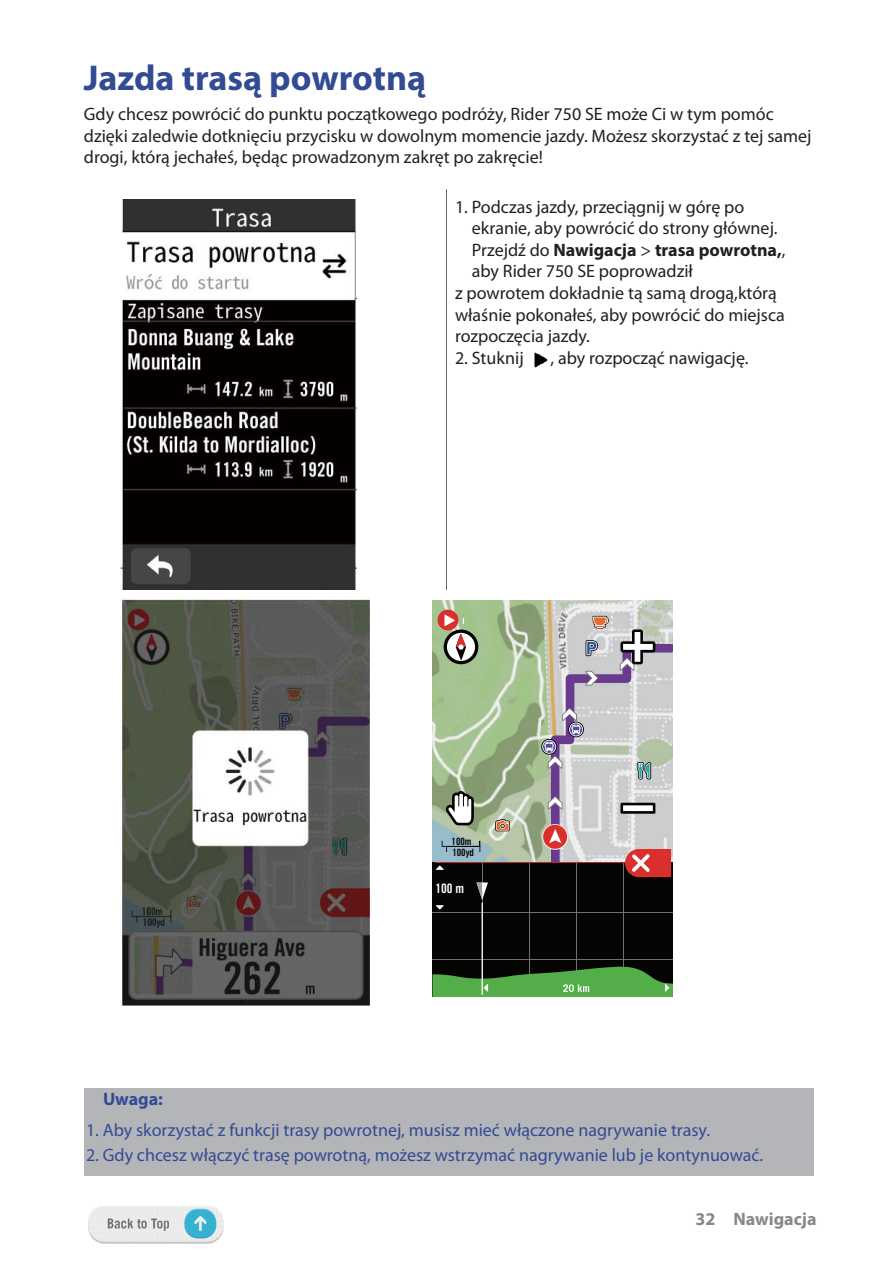
<style>
.page{position:relative;width:893px;height:1263px;background:#fff}
.page>*{position:absolute;margin:0;border:0;box-sizing:border-box;transform-origin:0 0}
.t1{font:700 36px "Myriad Pro";color:#324b94}
.t2{font:18px/21.6px "Myriad Pro";color:#231f20}
.t3{font:18px "Myriad Pro";color:#324b94}
.t4{font:700 18px "Myriad Pro";color:#231f20}
.t5{font:700 18px "Myriad Pro";color:#86888b}
.t6{font:700 18px "Myriad Pro";letter-spacing:-.005em;color:#324b94}
.t7{font:13.05px "Trade Gothic LT Std Bd Cn 20";color:#fff}
.t8{font:10.05px/10.6px "Trade Gothic LT Std Bd Cn 20";color:#060303}
.s1{font-weight:400}
</style>
<div class="page">
<img style="left:88px;top:1206px;width:135px;height:37px">
<hr style="left:446px;top:189px;width:1px;height:401px;background:#63656a">
<img style="left:534px;top:352px;width:14px;height:16px">
<div style="left:84px;top:1088px;width:729px;height:88px;background:#b4b5b8"></div>
<img style="left:120px;top:597px;width:249px;height:409px">
<img style="left:432px;top:601px;width:241px;height:262px">
<div style="left:432px;top:863px;width:241px;height:134px;background:#060303"></div>
<hr style="left:482px;top:863px;width:1px;height:134px;background:#6f7073">
<hr style="left:529px;top:863px;width:1px;height:134px;background:#6f7073">
<hr style="left:576px;top:863px;width:1px;height:134px;background:#6f7073">
<hr style="left:623px;top:863px;width:1px;height:134px;background:#6f7073">
<hr style="left:432px;top:959px;width:241px;height:1px;background:#6f7073">
<hr style="left:432px;top:912px;width:241px;height:1px;background:#6f7073">
<svg style="left:495px;top:819px;width:15px;height:12px"></svg>
<svg style="left:436px;top:865px;width:8px;height:5px"></svg>
<svg style="left:436px;top:905px;width:8px;height:4px"></svg>
<hr style="left:435px;top:862px;width:236px;height:1px;background:#b9282e">
<div style="left:438px;top:610px;width:20px;height:20px;background:#da2f2c;border-radius:50%"></div>
<svg style="left:540px;top:616px;width:133px;height:262px;background:#bcb4b5"></svg>
<svg style="left:446px;top:791px;width:28px;height:34px"></svg>
<svg style="left:444px;top:614px;width:34px;height:50px"></svg>
<svg style="left:432px;top:965px;width:241px;height:32px"></svg>
<hr style="left:482px;top:902px;width:1px;height:93px;background:#fff">
<svg style="left:476px;top:882px;width:12px;height:18px"></svg>
<svg style="left:442px;top:841px;width:38px;height:11px"></svg>
<img style="left:120px;top:200px;width:237px;height:390px">
<h1 class="t1" style="left:84px;top:54px;width:344px">Jazda trasą powrotną</h1>
<p class="t2" style="left:84px;top:103px;width:729px">Gdy chcesz powrócić do punktu początkowego podróży, Rider 750 SE może Ci w tym pomóc dzięki zaledwie dotknięciu przycisku w dowolnym momencie jazdy. Możesz skorzystać z tej samej drogi, którą jechałeś, będąc prowadzonym zakręt po zakręcie!</p>
<p class="t2" style="left:455px;top:196px;width:291px">1. Podczas jazdy, przeciągnij w górę po</p>
<p class="t2" style="left:472px;top:217px;width:307px">ekranie, aby powrócić do strony głównej.</p>
<p class="t4" style="left:472px;top:238px;width:315px"><span class="s1">Przejdź do</span> Nawigacja <span class="s1">&gt;</span> trasa powrotna,<span class="s1">,</span></p>
<p class="t2" style="left:472px;top:260px;width:223px">aby Rider 750 SE poprowadził</p>
<p class="t2" style="left:455px;top:282px;width:323px">z powrotem dokładnie tą samą drogą,którą</p>
<p class="t2" style="left:455px;top:304px;width:331px">właśnie pokonałeś, aby powrócić do miejsca</p>
<p class="t2" style="left:455px;top:325px;width:136px">rozpoczęcia jazdy.</p>
<p class="t2" style="left:455px;top:347px;width:70px">2. Stuknij</p>
<p class="t2" style="left:551px;top:347px;width:199px">, aby rozpocząć nawigację.</p>
<p class="t8" style="left:452px;top:836px;width:24px">100m<br>100yd</p>
<p class="t7" style="left:435px;top:880px;width:30px">100 m</p>
<p class="t6" style="left:103px;top:1087px;width:61px">Uwaga:</p>
<p class="t3" style="left:86px;top:1118px;width:626px">1. Aby skorzystać z funkcji trasy powrotnej, musisz mieć włączone nagrywanie trasy.</p>
<p class="t3" style="left:86px;top:1144px;width:679px">2. Gdy chcesz włączyć trasę powrotną, możesz wstrzymać nagrywanie lub je kontynuować.</p>
<p class="t5" style="left:695px;top:1208px;width:123px">32 Nawigacja</p>
</div>
